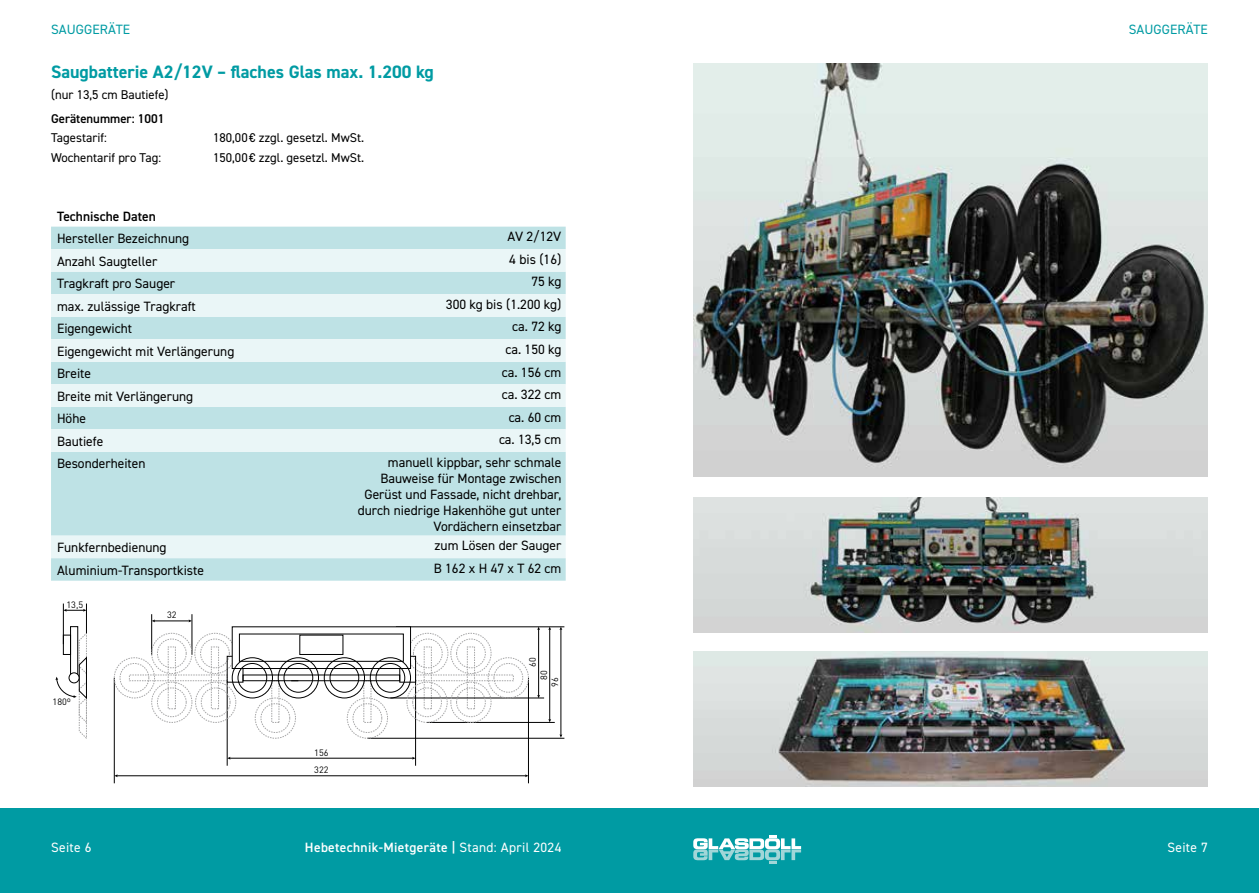
<style>
.page{position:relative;width:1259px;height:893px;background:#fff}
.page>*{position:absolute;margin:0;border:0;box-sizing:border-box;transform-origin:0 0}
.t1{font:700 18px "DIN2014";color:#009ba3}
.t2{font:13.5px/16.2px "DIN2014";color:#000;text-align:right}
.t3{font:600 13.5px "DIN2014";letter-spacing:.025em;color:#fff}
.t4{font:13.5px "DIN2014";letter-spacing:.01em;color:#009ba3}
.t5{font:600 13.5px "DIN2014";color:#000}
.t6{font:13.5px "DIN2014";letter-spacing:.025em;color:#fff}
.t7{font:12.75px "DIN2014";color:#000}
.t8{font:600 12.75px "DIN2014";color:#000}
.t9{font:9.15px/17.5px "DIN";color:#000}
.s1{font-weight:400}
</style>
<div class="page">
<div style="left:0;top:808px;width:1259px;height:85px;background:#009ba3"></div>
<div style="left:51px;top:227px;width:515px;height:354px;background:#bee2e5"></div>
<svg style="left:51px;top:249px;width:515px;height:309px;background:#d1eaed"></svg>
<img style="left:693px;top:64px;width:515px;height:412px">
<img style="left:693px;top:651px;width:515px;height:136px">
<img style="left:693px;top:497px;width:515px;height:136px">
<div style="left:271px;top:680px;width:8px;height:43px;border:1px dashed #a7a7a8"></div>
<div style="left:363px;top:680px;width:8px;height:43px;border:1px dashed #a7a7a8"></div>
<div style="left:424px;top:647px;width:8px;height:62px;border:1px dashed #a7a7a8"></div>
<div style="left:211px;top:647px;width:8px;height:62px;border:1px dashed #a7a7a8"></div>
<div style="left:467px;top:647px;width:8px;height:62px;border:1px dashed #a7a7a8"></div>
<div style="left:168px;top:647px;width:8px;height:62px;border:1px dashed #a7a7a8"></div>
<hr style="left:415px;top:681px;width:1px;height:85px;background:#000">
<hr style="left:227px;top:681px;width:1px;height:85px;background:#000">
<hr style="left:229px;top:758px;width:184px;height:1px;background:#000">
<hr style="left:114px;top:678px;width:1px;height:105px;background:#000">
<hr style="left:528px;top:678px;width:1px;height:105px;background:#000">
<hr style="left:117px;top:775px;width:409px;height:1px;background:#000">
<hr style="left:390px;top:698px;width:154px;height:1px;background:#000">
<hr style="left:427px;top:722px;width:128px;height:1px;background:#000">
<hr style="left:367px;top:738px;width:197px;height:1px;background:#000">
<hr style="left:538px;top:629px;width:1px;height:67px;background:#000">
<hr style="left:549px;top:629px;width:1px;height:91px;background:#000">
<hr style="left:560px;top:629px;width:1px;height:106px;background:#000">
<hr style="left:151px;top:614px;width:1px;height:41px;background:#000">
<hr style="left:192px;top:614px;width:1px;height:41px;background:#000">
<hr style="left:154px;top:621px;width:36px;height:1px;background:#000">
<hr style="left:63px;top:603px;width:1px;height:41px;background:#000">
<hr style="left:86px;top:603px;width:1px;height:30px;background:#000">
<svg style="left:63px;top:609px;width:23px;height:3px"></svg>
<div style="left:70px;top:626px;width:8px;height:52px;border:1px solid #000"></div>
<svg style="left:55px;top:632px;width:32px;height:107px"></svg>
<div style="left:114px;top:657px;width:41px;height:41px;border:1px dashed #a7a7a8;border-radius:50%"></div>
<div style="left:120px;top:663px;width:29px;height:29px;border:1px dashed #a7a7a8;border-radius:50%"></div>
<div style="left:195px;top:633px;width:40px;height:41px;border:1px dashed #a7a7a8;border-radius:50%"></div>
<div style="left:200px;top:639px;width:30px;height:29px;border:1px dashed #a7a7a8;border-radius:50%"></div>
<div style="left:129px;top:675px;width:98px;height:6px;border:1px dashed #a7a7a8"></div>
<div style="left:151px;top:633px;width:41px;height:41px;border:1px dashed #a7a7a8;border-radius:50%"></div>
<div style="left:157px;top:639px;width:29px;height:29px;border:1px dashed #a7a7a8;border-radius:50%"></div>
<div style="left:151px;top:682px;width:41px;height:41px;border:1px dashed #a7a7a8;border-radius:50%"></div>
<div style="left:157px;top:688px;width:29px;height:29px;border:1px dashed #a7a7a8;border-radius:50%"></div>
<div style="left:195px;top:682px;width:41px;height:41px;border:1px dashed #a7a7a8;border-radius:50%"></div>
<div style="left:201px;top:688px;width:29px;height:29px;border:1px dashed #a7a7a8;border-radius:50%"></div>
<div style="left:347px;top:698px;width:41px;height:40px;border:1px dashed #a7a7a8;border-radius:50%"></div>
<div style="left:353px;top:703px;width:29px;height:30px;border:1px dashed #a7a7a8;border-radius:50%"></div>
<div style="left:255px;top:698px;width:41px;height:40px;border:1px dashed #a7a7a8;border-radius:50%"></div>
<div style="left:261px;top:703px;width:29px;height:30px;border:1px dashed #a7a7a8;border-radius:50%"></div>
<div style="left:488px;top:657px;width:41px;height:41px;border:1px dashed #a7a7a8;border-radius:50%"></div>
<div style="left:494px;top:663px;width:29px;height:29px;border:1px dashed #a7a7a8;border-radius:50%"></div>
<div style="left:407px;top:633px;width:41px;height:41px;border:1px dashed #a7a7a8;border-radius:50%"></div>
<div style="left:413px;top:639px;width:29px;height:29px;border:1px dashed #a7a7a8;border-radius:50%"></div>
<div style="left:415px;top:675px;width:98px;height:6px;border:1px dashed #a7a7a8"></div>
<div style="left:450px;top:633px;width:41px;height:41px;border:1px dashed #a7a7a8;border-radius:50%"></div>
<div style="left:456px;top:639px;width:29px;height:29px;border:1px dashed #a7a7a8;border-radius:50%"></div>
<div style="left:450px;top:682px;width:41px;height:41px;border:1px dashed #a7a7a8;border-radius:50%"></div>
<div style="left:456px;top:688px;width:29px;height:29px;border:1px dashed #a7a7a8;border-radius:50%"></div>
<div style="left:407px;top:682px;width:40px;height:41px;border:1px dashed #a7a7a8;border-radius:50%"></div>
<div style="left:412px;top:688px;width:30px;height:29px;border:1px dashed #a7a7a8;border-radius:50%"></div>
<div style="left:69px;top:673px;width:10px;height:10px;background:#fff;border-radius:50%"></div>
<div style="left:69px;top:673px;width:10px;height:10px;border:1px solid #000;border-radius:50%"></div>
<hr style="left:396px;top:627px;width:168px;height:1px;background:#000">
<svg style="left:227px;top:626px;width:189px;height:57px"></svg>
<div style="left:278px;top:657px;width:41px;height:41px;border:1px solid #000;border-radius:50%"></div>
<div style="left:284px;top:663px;width:29px;height:29px;border:1px solid #000;border-radius:50%"></div>
<div style="left:324px;top:657px;width:41px;height:41px;border:1px solid #000;border-radius:50%"></div>
<div style="left:330px;top:663px;width:29px;height:29px;border:1px solid #000;border-radius:50%"></div>
<div style="left:370px;top:657px;width:41px;height:41px;border:1px solid #000;border-radius:50%"></div>
<div style="left:376px;top:663px;width:29px;height:29px;border:1px solid #000;border-radius:50%"></div>
<div style="left:232px;top:657px;width:41px;height:41px;border:1px solid #000;border-radius:50%"></div>
<div style="left:238px;top:663px;width:29px;height:29px;border:1px solid #000;border-radius:50%"></div>
<svg style="left:693px;top:835px;width:108px;height:28px"></svg>
<p class="t4" style="left:51px;top:21px;width:81px">SAUGGERÄTE</p>
<p class="t4" style="left:1128px;top:21px;width:81px">SAUGGERÄTE</p>
<h1 class="t1" style="left:51px;top:60px;width:384px">Saugbatterie A2/12V – flaches Glas max. 1.200 kg</h1>
<p class="t7" style="left:51px;top:86px;width:119px">(nur 13,5 cm Bautiefe)</p>
<p class="t8" style="left:51px;top:110px;width:115px">Gerätenummer: 1001</p>
<p class="t7" style="left:51px;top:130px;width:57px">Tagestarif:</p>
<p class="t7" style="left:213px;top:130px;width:153px">180,00 € zzgl. gesetzl. MwSt.</p>
<p class="t7" style="left:51px;top:149px;width:112px">Wochentarif pro Tag:</p>
<p class="t7" style="left:213px;top:149px;width:153px">150,00€ zzgl. gesetzl. MwSt.</p>
<p class="t5" style="left:57px;top:207px;width:100px">Technische Daten</p>
<p class="t2" style="left:57px;top:230px;width:134px">Hersteller Bezeichnung</p>
<p class="t2" style="left:507px;top:228px;width:55px">AV 2/12V</p>
<p class="t2" style="left:57px;top:253px;width:102px">Anzahl Saugteller</p>
<p class="t2" style="left:509px;top:251px;width:54px">4 bis (16)</p>
<p class="t2" style="left:57px;top:275px;width:120px">Tragkraft pro Sauger</p>
<p class="t2" style="left:531px;top:273px;width:32px">75 kg</p>
<p class="t2" style="left:57px;top:298px;width:140px">max. zulässige Tragkraft</p>
<p class="t2" style="left:446px;top:296px;width:117px">300 kg bis (1.200 kg)</p>
<p class="t2" style="left:57px;top:320px;width:77px">Eigengewicht</p>
<p class="t2" style="left:512px;top:318px;width:51px">ca. 72 kg</p>
<p class="t2" style="left:57px;top:343px;width:179px">Eigengewicht mit Verlängerung</p>
<p class="t2" style="left:505px;top:341px;width:57px">ca. 150 kg</p>
<p class="t2" style="left:57px;top:365px;width:36px">Breite</p>
<p class="t2" style="left:502px;top:363px;width:61px">ca. 156 cm</p>
<p class="t2" style="left:57px;top:388px;width:138px">Breite mit Verlängerung</p>
<p class="t2" style="left:502px;top:386px;width:61px">ca. 322 cm</p>
<p class="t2" style="left:57px;top:410px;width:30px">Höhe</p>
<p class="t2" style="left:509px;top:409px;width:54px">ca. 60 cm</p>
<p class="t2" style="left:57px;top:433px;width:48px">Bautiefe</p>
<p class="t2" style="left:499px;top:431px;width:64px">ca. 13,5 cm</p>
<p class="t2" style="left:57px;top:455px;width:90px">Besonderheiten</p>
<p class="t2" style="left:358px;top:454px;width:205px">manuell kippbar, sehr schmale<br>Bauweise für Montage zwischen<br>Gerüst und Fassade, nicht drehbar, durch niedrige Hakenhöhe gut unter<br>Vordächern einsetzbar</p>
<p class="t2" style="left:57px;top:539px;width:111px">Funkfernbedienung</p>
<p class="t2" style="left:434px;top:537px;width:128px">zum Lösen der Sauger</p>
<p class="t2" style="left:57px;top:562px;width:149px">Aluminium-Transportkiste</p>
<p class="t2" style="left:434px;top:560px;width:129px">B 162 x H 47 x T 62 cm</p>
<p class="t9" style="left:67px;top:595px;width:18px">13,5</p>
<p class="t9" style="left:53px;top:693px;width:20px">180º</p>
<p class="t9" style="left:167px;top:606px;width:11px">32</p>
<p class="t9" style="left:314px;top:743px;width:16px">156<br>322</p>
<p class="t9" style="left:524px;top:667px;width:11px;rotate:-90deg">60</p>
<p class="t9" style="left:538px;top:687px;width:18px;line-height:11.2px;text-indent:7px;rotate:-90deg">80<br>96</p>
<p class="t6" style="left:51px;top:839px;width:42px">Seite 6</p>
<p class="t3" style="left:305px;top:839px;width:258px">Hebetechnik-Mietgeräte | <span class="s1">Stand: April 2024</span></p>
<p class="t6" style="left:1167px;top:839px;width:42px">Seite 7</p>
</div>
